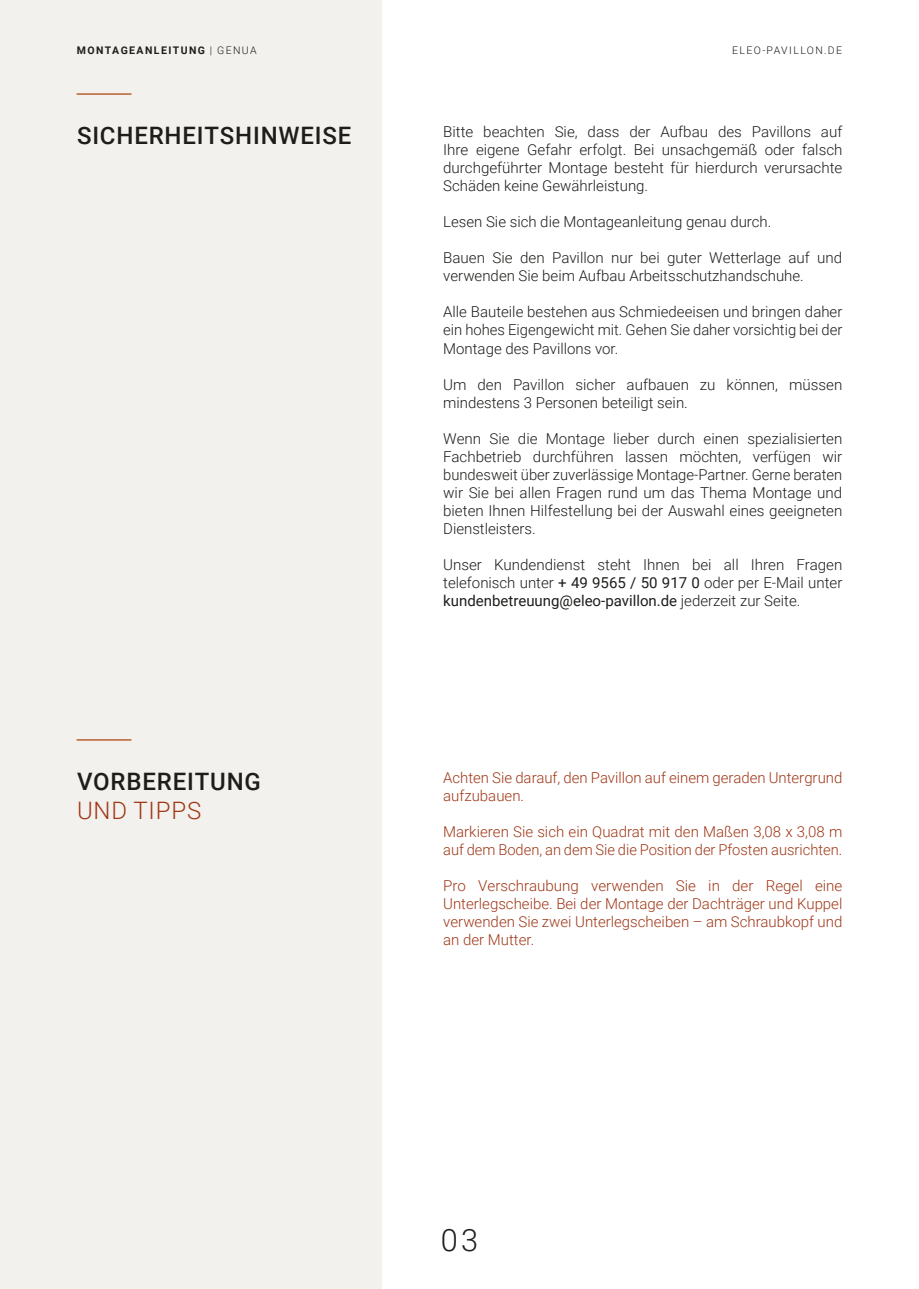
<style>
.page{position:relative;width:919px;height:1289px;background:#fff}
.page>*{position:absolute;margin:0;border:0;box-sizing:border-box;transform-origin:0 0}
.t1{font:300 30.75px "Roboto";color:#1d1d1b}
.t2{font:500 24px "Roboto";letter-spacing:.035em;color:#1d1d1b}
.t3{font:300 24px "Roboto";letter-spacing:.035em;color:#a03717}
.Body_Text___V2{font:300 15px/18px "Roboto";color:#1d1d1b;text-align:justify}
.Body_Text___V2-2{font:300 15px/18px "Roboto";color:#a03717}
.t4{font:700 10.5px "Roboto";letter-spacing:.135em;color:#1d1d1b}
.t5{font:300 10.5px "Roboto";letter-spacing:.135em;color:#1d1d1b}
.s1{font-weight:300}
.s2{font-weight:400}
</style>
<div class="page">
<div style="left:0;top:0;width:381px;height:1288px;background:#f3f1ed"></div>
<hr style="left:77px;top:93px;width:54px;height:2px;background:#b6602f">
<hr style="left:77px;top:739px;width:54px;height:1px;background:#b6602f">
<p class="t4" style="left:77px;top:43px;width:181px">MONTAGEANLEITUNG <span class="s1">| GENUA</span></p>
<p class="t5" style="left:732px;top:43px;width:111px">ELEO-PAVILLON.DE</p>
<p class="t2" style="left:77px;top:119px;width:276px">SICHERHEITSHINWEISE</p>
<p class="t2" style="left:77px;top:764px;width:185px">VORBEREITUNG</p>
<p class="t3" style="left:77px;top:793px;width:126px">UND TIPPS</p>
<p class="Body_Text___V2" style="left:443px;top:122px;width:401px">Bitte beachten Sie, dass der Aufbau des Pavillons auf Ihre eigene Gefahr erfolgt. Bei unsachgemäß oder falsch durchgeführter Montage besteht für hierdurch verursachte Schäden keine Gewährleistung.</p>
<p class="Body_Text___V2" style="left:443px;top:212px;width:329px">Lesen Sie sich die Montageanleitung genau durch.</p>
<p class="Body_Text___V2" style="left:443px;top:248px;width:400px">Bauen Sie den Pavillon nur bei guter Wetterlage auf und verwenden Sie beim Aufbau Arbeitsschutzhandschuhe.</p>
<p class="Body_Text___V2" style="left:443px;top:302px;width:400px">Alle Bauteile bestehen aus Schmiedeeisen und bringen daher ein hohes Eigengewicht mit. Gehen Sie daher vorsichtig bei der Montage des Pavillons vor.</p>
<p class="Body_Text___V2" style="left:443px;top:374px;width:400px">Um den Pavillon sicher aufbauen zu können, müssen mindestens 3 Personen beteiligt sein.</p>
<p class="Body_Text___V2" style="left:443px;top:428px;width:400px">Wenn Sie die Montage lieber durch einen spezialisierten Fachbetrieb durchführen lassen möchten, verfügen wir bundesweit über zuverlässige Montage-Partner. Gerne beraten wir Sie bei allen Fragen rund um das Thema Montage und bieten Ihnen Hilfestellung bei der Auswahl eines geeigneten Dienstleisters.</p>
<p class="Body_Text___V2" style="left:443px;top:554px;width:400px">Unser Kundendienst steht Ihnen bei all Ihren Fragen telefonisch unter <span class="s2">+ 49 9565 / 50 917 0</span> oder per E-Mail unter <span class="s2">kundenbetreuung@eleo-pavillon.de</span> jederzeit zur Seite.</p>
<p class="Body_Text___V2-2" style="left:443px;top:768px;width:400px">Achten Sie darauf, den Pavillon auf einem geraden Untergrund aufzubauen.</p>
<p class="Body_Text___V2-2" style="left:443px;top:822px;width:400px">Markieren Sie sich ein Quadrat mit den Maßen 3,08 x 3,08 m auf dem Boden, an dem Sie die Position der Pfosten ausrichten.</p>
<p class="Body_Text___V2-2" style="left:443px;top:876px;width:400px;text-align:justify">Pro Verschraubung verwenden Sie in der Regel eine Unterlegscheibe. Bei der Montage der Dachträger und Kuppel verwenden Sie zwei Unterlegscheiben – am Schraubkopf und an der Mutter.</p>
<p class="t1" style="left:441px;top:1217px;width:39px">03</p>
</div>
